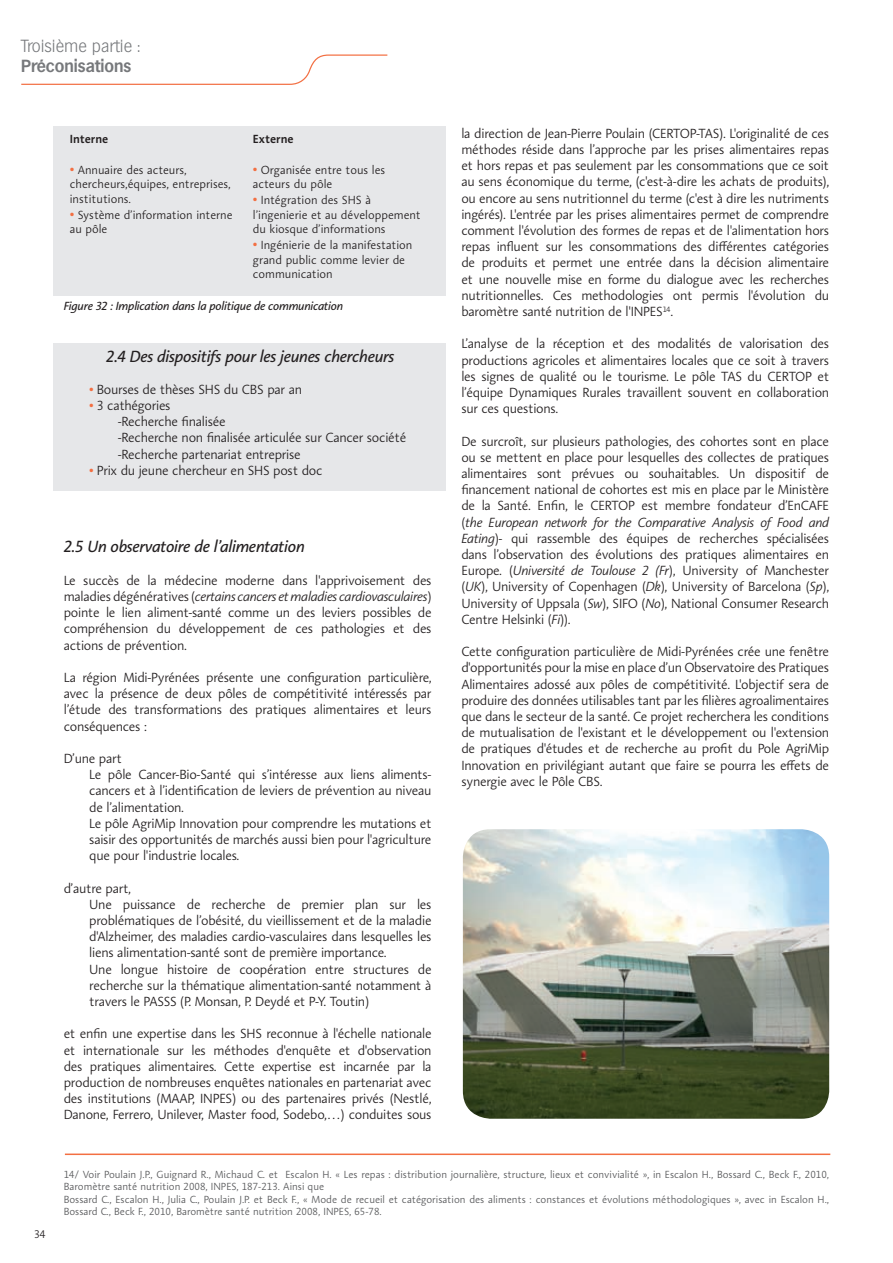
<style>
.page{position:relative;width:893px;height:1263px;background:#fff}
.page>*{position:absolute;margin:0;border:0;box-sizing:border-box;transform-origin:0 0}
.t1{font:200 17.1px "Hamburg";color:#76787b}
.t2{font:600 17.1px "Hamburg";color:#76787b}
.t3{font:italic 16.5px "Aroma No 2 LT Pro";letter-spacing:-.02em;color:#231f20}
.t4{font:300 13.5px/16.2px "Aroma No 2 LT Pro";letter-spacing:-.02em;color:#231f20;text-align:justify}
.t5{font:300 12px/14.4px "Aroma No 2 LT Pro";color:#231f20}
.t6{font:italic 12px "Aroma No 2 LT Pro";letter-spacing:-.02em;color:#231f20}
.t7{font:600 12px "Aroma No 2 LT Pro";color:#231f20}
.t8{font:300 11.25px "Aroma No 2 LT Pro";color:#231f20}
.t9{font:300 10.5px/12.6px "Aroma No 2 LT Pro";color:#57585a}
.s1{font-weight:600;font-size:13.5px;color:#f36f42}
.s2{font-weight:600;color:#f36f42}
.s3{font-style:italic}
</style>
<div class="page">
<div style="left:53px;top:126px;width:392px;height:170px;background:#e6e7e9"></div>
<div style="left:53px;top:343px;width:392px;height:147px;background:#e6e7e9"></div>
<hr style="left:65px;top:1153px;width:765px;height:2px;background:#f36f42">
<svg style="left:21px;top:54px;width:367px;height:31px"></svg>
<img style="left:463px;top:829px;width:366px;height:290px">
<p class="t1" style="left:21px;top:36px;width:120px">Troisième partie :</p>
<p class="t2" style="left:21px;top:57px;width:112px">Préconisations</p>
<p class="t7" style="left:70px;top:131px;width:40px">Interne</p>
<p class="t7" style="left:253px;top:131px;width:42px">Externe</p>
<p class="t5" style="left:70px;top:162px;width:162px"><span class="s1">•</span> Annuaire des acteurs, chercheurs,équipes, entreprises, institutions.</p>
<p class="t5" style="left:70px;top:207px;width:164px"><span class="s1">•</span> Système d’information interne au pôle</p>
<p class="t5" style="left:253px;top:162px;width:134px"><span class="s1">•</span> Organisée entre tous les acteurs du pôle</p>
<p class="t5" style="left:253px;top:193px;width:169px"><span class="s1">•</span> Intégration des SHS à l’ingenierie et au développement du kiosque d’informations</p>
<p class="t5" style="left:253px;top:238px;width:161px"><span class="s1">•</span> Ingénierie de la manifestation grand public comme levier de communication</p>
<p class="t6" style="left:64px;top:298px;width:281px">Figure 32 : Implication dans la politique de communication</p>
<p class="t3" style="left:106px;top:346px;width:290px">2.4 Des dispositifs pour les jeunes chercheurs</p>
<p class="t4" style="left:89px;top:381px;width:214px"><span class="s2">•</span> Bourses de thèses SHS du CBS par an</p>
<p class="t4" style="left:118px;top:397px;width:290px;text-align:left;text-indent:-28px"><span class="s2">•</span> 3 cathégories<br>-Recherche finalisée<br>-Recherche non finalisée articulée sur Cancer société -Recherche partenariat entreprise</p>
<p class="t4" style="left:89px;top:462px;width:235px"><span class="s2">•</span> Prix du jeune chercheur en SHS post doc</p>
<p class="t3" style="left:64px;top:536px;width:243px">2.5 Un observatoire de l’alimentation</p>
<p class="t4" style="left:64px;top:572px;width:369px">Le succès de la médecine moderne dans l'apprivoisement des maladies dégénératives (<span class="s3">certains cancers et maladies cardiovasculaires</span>) pointe le lien aliment-santé comme un des leviers possibles de compréhension du développement de ces pathologies et des actions de prévention.</p>
<p class="t4" style="left:64px;top:669px;width:369px">La région Midi-Pyrénées présente une configuration particulière, avec la présence de deux pôles de compétitivité intéressés par l’étude des transformations des pratiques alimentaires et leurs conséquences :</p>
<p class="t4" style="left:89px;top:750px;width:344px;text-align:left;text-indent:-26px">D’une part<br>Le pôle Cancer-Bio-Santé qui s’intéresse aux liens aliments&shy;cancers et à l’identification de leviers de prévention au niveau de l’alimentation.<br>Le pôle AgriMip Innovation pour comprendre les mutations et saisir des opportunités de marchés aussi bien pour l'agriculture que pour l'industrie locales.</p>
<p class="t4" style="left:89px;top:880px;width:344px;text-align:left;text-indent:-26px">d’autre part,<br>Une puissance de recherche de premier plan sur les problématiques de l’obésité, du vieillissement et de la maladie d'Alzheimer, des maladies cardio-vasculaires dans lesquelles les liens alimentation-santé sont de première importance.<br>Une longue histoire de coopération entre structures de recherche sur la thématique alimentation-santé notamment à travers le PASSS (P. Monsan, P. Deydé et P-Y. Toutin)</p>
<p class="t4" style="left:64px;top:1025px;width:369px">et enfin une expertise dans les SHS reconnue à l'échelle nationale et internationale sur les méthodes d'enquête et d'observation des pratiques alimentaires. Cette expertise est incarnée par la production de nombreuses enquêtes nationales en partenariat avec des institutions (MAAP, INPES) ou des partenaires privés (Nestlé, Danone, Ferrero, Unilever, Master food, Sodebo,…) conduites sous</p>
<p class="t4" style="left:461px;top:125px;width:369px">la direction de Jean-Pierre Poulain (CERTOP-TAS). L'originalité de ces méthodes réside dans l’approche par les prises alimentaires repas et hors repas et pas seulement par les consommations que ce soit au sens économique du terme, (c'est-à-dire les achats de produits), ou encore au sens nutritionnel du terme (c'est à dire les nutriments ingérés). L'entrée par les prises alimentaires permet de comprendre comment l'évolution des formes de repas et de l'alimentation hors repas influent sur les consommations des différentes catégories de produits et permet une entrée dans la décision alimentaire et une nouvelle mise en forme du dialogue avec les recherches nutritionnelles. Ces methodologies ont permis l'évolution du baromètre santé nutrition de l'INPES<sup>14</sup>.</p>
<p class="t4" style="left:461px;top:336px;width:369px">L’analyse de la réception et des modalités de valorisation des productions agricoles et alimentaires locales que ce soit à travers les signes de qualité ou le tourisme. Le pôle TAS du CERTOP et l’équipe Dynamiques Rurales travaillent souvent en collaboration sur ces questions.</p>
<p class="t4" style="left:461px;top:433px;width:369px">De surcroît, sur plusieurs pathologies, des cohortes sont en place ou se mettent en place pour lesquelles des collectes de pratiques alimentaires sont prévues ou souhaitables. Un dispositif de financement national de cohortes est mis en place par le Ministère de la Santé. Enfin, le CERTOP est membre fondateur d’EnCAFE (<span class="s3">the European network for the Comparative Analysis of Food and Eating</span>)- qui rassemble des équipes de recherches spécialisées dans l’observation des évolutions des pratiques alimentaires en Europe. (<span class="s3">Université de Toulouse 2 (Fr</span>), University of Manchester (<span class="s3">UK</span>), University of Copenhagen (<span class="s3">Dk</span>), University of Barcelona (<span class="s3">Sp</span>), University of Uppsala (<span class="s3">Sw</span>), SIFO (<span class="s3">No</span>), National Consumer Research Centre Helsinki (<span class="s3">Fi</span>)).</p>
<p class="t4" style="left:461px;top:643px;width:369px">Cette configuration particulière de Midi-Pyrénées crée une fenêtre d'opportunités pour la mise en place d’un Observatoire des Pratiques Alimentaires adossé aux pôles de compétitivité. L'objectif sera de produire des données utilisables tant par les filières agroalimentaires que dans le secteur de la santé. Ce projet recherchera les conditions de mutualisation de l'existant et le développement ou l'extension de pratiques d'études et de recherche au profit du Pole AgriMip Innovation en privilégiant autant que faire se pourra les effets de synergie avec le Pôle CBS.</p>
<p class="t8" style="left:34px;top:1226px;width:13px">34</p>
<p class="t9" style="left:64px;top:1167px;width:767px">14/ Voir Poulain J.P., Guignard R., Michaud C. et Escalon H. « Les repas : distribution journalière, structure, lieux et convivialité », in Escalon H., Bossard C., Beck F., 2010, Baromètre santé nutrition 2008, INPES, 187-213. Ainsi que<br>Bossard C., Escalon H., Julia C., Poulain J.P. et Beck F., « Mode de recueil et catégorisation des aliments : constances et évolutions méthodologiques », avec in Escalon H., Bossard C., Beck F., 2010, Baromètre santé nutrition 2008, INPES, 65-78.</p>
</div>
